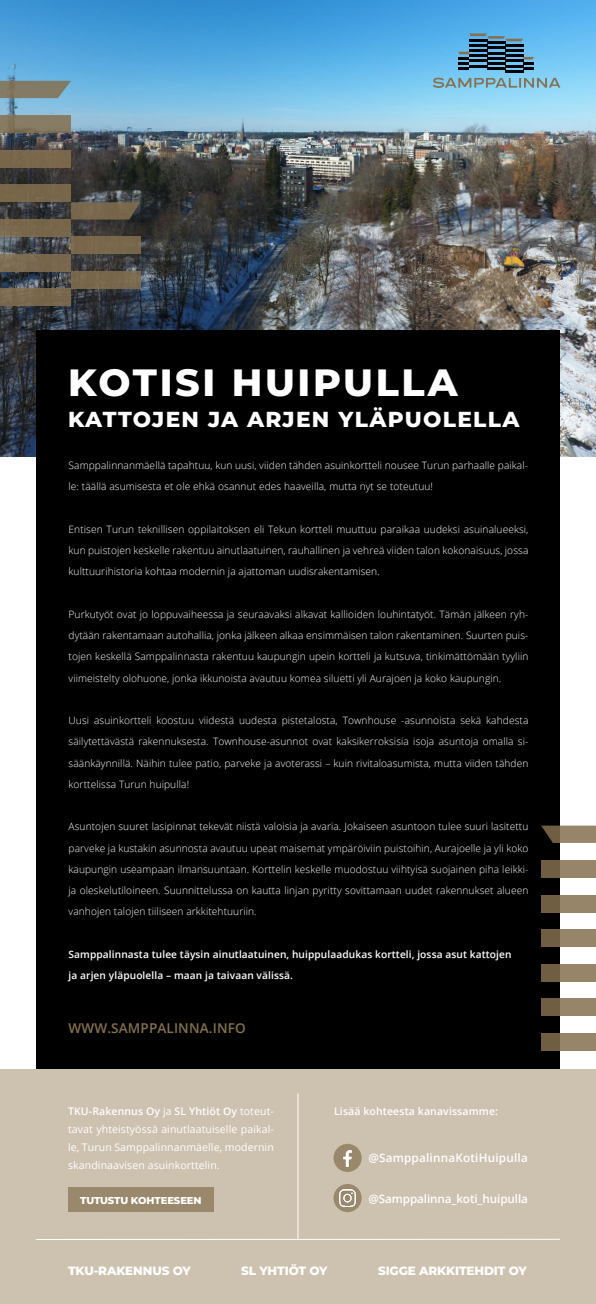
<style>
.page{position:relative;width:596px;height:1304px;background:#fff}
.page>*{position:absolute;margin:0;border:0;box-sizing:border-box;transform-origin:0 0}
.t1{font:800 38px "Montserrat";letter-spacing:.07em;color:#fff}
.t2{font:800 21.7px "Montserrat";letter-spacing:.06em;color:#fff}
.t3{font:600 13.5px "Open Sans";letter-spacing:.01em;color:#85704f}
.t4{font:800 12px "Montserrat";letter-spacing:-.01em;color:#fff}
.t5{font:600 11.7px "Open Sans";letter-spacing:-.01em;color:#fff}
.t6{font:600 11.7px "Open Sans";letter-spacing:.02em;color:#fff}
.t7{font:10.5px/18px "Open Sans";letter-spacing:.01em;color:#fff;text-align:justify}
.t8{font:600 10.5px "Open Sans";letter-spacing:.01em;color:#fff}
.t9{font:300 10.1px/21.2px "Open Sans";letter-spacing:.01em;color:#fff;text-align:justify}
.t10{font:600 10.1px/21.2px "Open Sans";letter-spacing:.01em;color:#fff}
.t11{font:800 10px "Montserrat";letter-spacing:-.01em;color:#fff}
.s1{font-weight:600}
</style>
<div class="page">
<img style="left:0;top:0;width:595px;height:456px">
<div style="left:36px;top:330px;width:524px;height:755px;background:#000"></div>
<svg style="left:432px;top:78px;width:128px;height:10px"></svg>
<hr style="left:505px;top:70px;width:18px;height:3px;background:#000">
<hr style="left:487px;top:41px;width:18px;height:3px;background:#000">
<hr style="left:505px;top:44px;width:18px;height:3px;background:#000">
<hr style="left:468px;top:44px;width:19px;height:3px;background:#000">
<svg style="left:468px;top:34px;width:55px;height:7px"></svg>
<svg style="left:458px;top:47px;width:75px;height:23px;background:#355d73"></svg>
<div style="left:0;top:289px;width:71px;height:17px;background:#78674c"></div>
<svg style="left:0;top:115px;width:71px;height:18px"></svg>
<svg style="left:71px;top:202px;width:69px;height:18px"></svg>
<div style="left:0;top:219px;width:71px;height:18px;background:#78664b"></div>
<div style="left:0;top:185px;width:71px;height:17px;background:#78664a"></div>
<div style="left:71px;top:237px;width:69px;height:17px;background:#79674b"></div>
<div style="left:71px;top:271px;width:69px;height:17px;background:#79674c"></div>
<div style="left:0;top:254px;width:71px;height:17px;background:#78684f"></div>
<div style="left:0;top:150px;width:71px;height:17px;background:#7a674b"></div>
<svg style="left:0;top:81px;width:71px;height:17px"></svg>
<div style="left:0;top:1069px;width:595px;height:235px;background:#cdc2b0"></div>
<div style="left:68px;top:1188px;width:146px;height:24px;background:#9a886c"></div>
<svg style="left:333px;top:1144px;width:28px;height:28px"></svg>
<img style="left:339px;top:1150px;width:16px;height:16px">
<svg style="left:333px;top:1184px;width:28px;height:28px"></svg>
<img style="left:339px;top:1190px;width:16px;height:16px">
<hr style="left:297px;top:1093px;width:1px;height:146px;background:#fff">
<hr style="left:36px;top:1239px;width:523px;height:1px;background:#fff">
<svg style="left:541px;top:1033px;width:54px;height:18px"></svg>
<svg style="left:541px;top:860px;width:54px;height:18px"></svg>
<svg style="left:541px;top:964px;width:54px;height:17px"></svg>
<svg style="left:541px;top:929px;width:54px;height:18px"></svg>
<svg style="left:541px;top:999px;width:54px;height:17px"></svg>
<svg style="left:541px;top:895px;width:54px;height:17px"></svg>
<svg style="left:541px;top:826px;width:54px;height:17px"></svg>
<h1 class="t1" style="left:68px;top:355px;width:391px">KOTISI HUIPULLA</h1>
<h2 class="t2" style="left:68px;top:404px;width:452px">KATTOJEN JA ARJEN YLÄPUOLELLA</h2>
<p class="t9" style="left:69px;top:455px;width:460px">Samppalinnanmäellä tapahtuu, kun uusi, viiden tähden asuinkortteli nousee Turun parhaalle paikal&shy;le: täällä asumisesta et ole ehkä osannut edes haaveilla, mutta nyt se toteutuu!</p>
<p class="t9" style="left:69px;top:518px;width:461px">Entisen Turun teknillisen oppilaitoksen eli Tekun kortteli muuttuu paraikaa uudeksi asuinalueeksi, kun puistojen keskelle rakentuu ainutlaatuinen, rauhallinen ja vehreä viiden talon kokonaisuus, jossa kulttuurihistoria kohtaa modernin ja ajattoman uudisrakentamisen.</p>
<p class="t9" style="left:69px;top:603px;width:461px">Purkutyöt ovat jo loppuvaiheessa ja seuraavaksi alkavat kallioiden louhintatyöt. Tämän jälkeen ryh&shy;dytään rakentamaan autohallia, jonka jälkeen alkaa ensimmäisen talon rakentaminen. Suurten puis&shy;tojen keskellä Samppalinnasta rakentuu kaupungin upein kortteli ja kutsuva, tinkimättömään tyyliin viimeistelty olohuone, jonka ikkunoista avautuu komea siluetti yli Aurajoen ja koko kaupungin.</p>
<p class="t9" style="left:69px;top:710px;width:461px">Uusi asuinkortteli koostuu viidestä uudesta pistetalosta, Townhouse -asunnoista sekä kahdesta säilytettävästä rakennuksesta. Townhouse-asunnot ovat kaksikerroksisia isoja asuntoja omalla si&shy;säänkäynnillä. Näihin tulee patio, parveke ja avoterassi – kuin rivitaloasumista, mutta viiden tähden korttelissa Turun huipulla!</p>
<p class="t9" style="left:69px;top:816px;width:461px">Asuntojen suuret lasipinnat tekevät niistä valoisia ja avaria. Jokaiseen asuntoon tulee suuri lasitettu parveke ja kustakin asunnosta avautuu upeat maisemat ympäröiviin puistoihin, Aurajoelle ja yli koko kaupungin useampaan ilmansuuntaan. Korttelin keskelle muodostuu viihtyisä suojainen piha leikki&shy;ja oleskelutiloineen. Suunnittelussa on kautta linjan pyritty sovittamaan uudet rakennukset alueen vanhojen talojen tiiliseen arkkitehtuuriin.</p>
<p class="t10" style="left:69px;top:943px;width:444px">Samppalinnasta tulee täysin ainutlaatuinen, huippulaadukas kortteli, jossa asut kattojen ja arjen yläpuolella – maan ja taivaan välissä.</p>
<h3 class="t3" style="left:69px;top:1019px;width:178px">WWW.SAMPPALINNA.INFO</h3>
<p class="t7" style="left:68px;top:1102px;width:207px"><span class="s1">TKU-Rakennus Oy</span> ja <span class="s1">SL Yhtiöt Oy</span> toteut&shy;tavat yhteistyössä ainutlaatuiselle paikal&shy;le, Turun Samppalinnanmäelle, modernin skandinaavisen asuinkorttelin.</p>
<p class="t8" style="left:334px;top:1104px;width:165px">Lisää kohteesta kanavissamme:</p>
<p class="t11" style="left:80px;top:1193px;width:123px">TUTUSTU KOHTEESEEN</p>
<p class="t6" style="left:368px;top:1150px;width:161px">@SamppalinnaKotiHuipulla</p>
<p class="t5" style="left:368px;top:1190px;width:161px">@Samppalinna_koti_huipulla</p>
<p class="t4" style="left:68px;top:1262px;width:124px">TKU-RAKENNUS OY</p>
<p class="t4" style="left:241px;top:1262px;width:88px">SL YHTIÖT OY</p>
<p class="t4" style="left:378px;top:1262px;width:150px">SIGGE ARKKITEHDIT OY</p>
</div>
